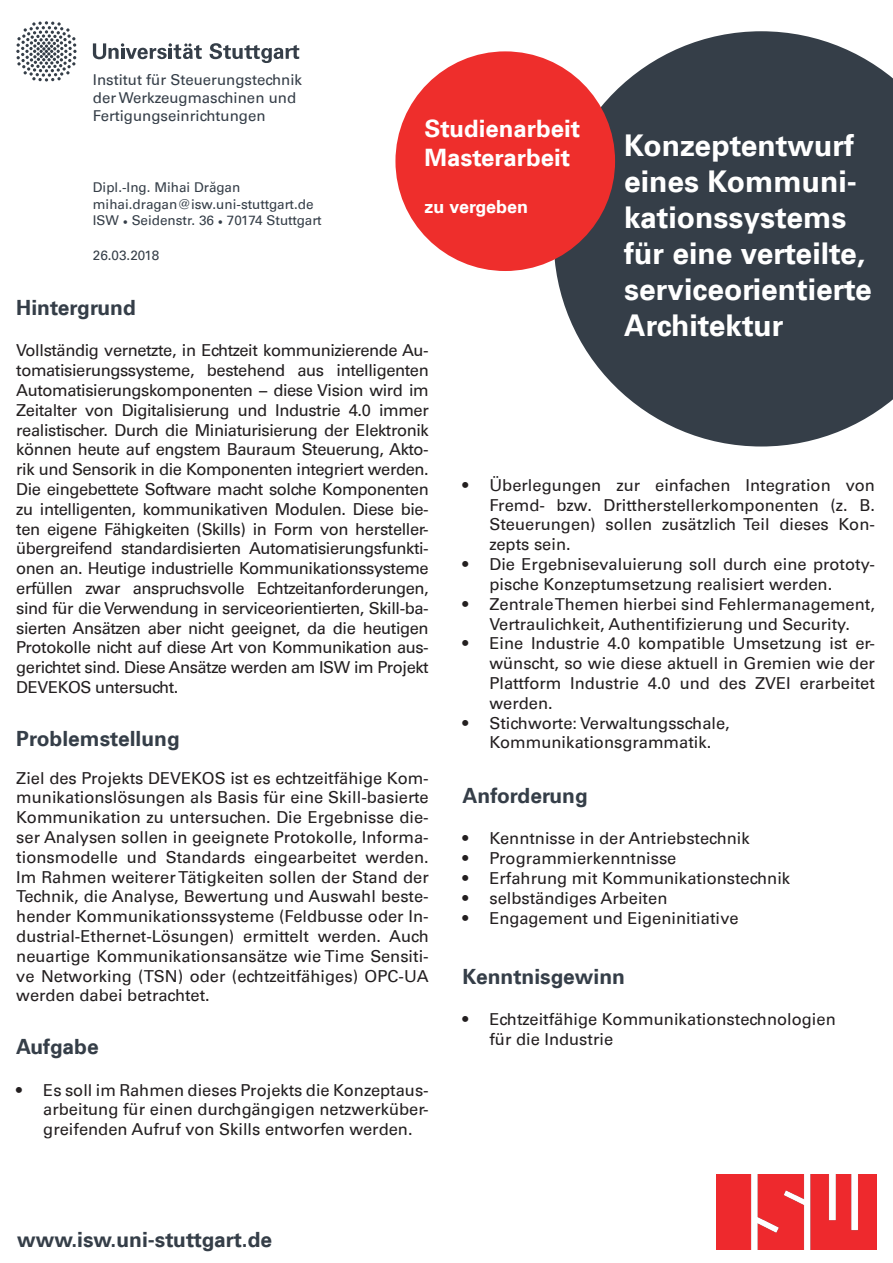
<style>
.page{position:relative;width:893px;height:1263px;background:#fff}
.page>*{position:absolute;margin:0;border:0;box-sizing:border-box;transform-origin:0 0}
.t1{font:30px/36px "Universfor Uni S65 Bd";color:#fff}
.t2{font:24px/28.8px "Universfor Uni S65 Bd";color:#fff}
.t3{font:21px "Universfor Uni S65 Bd";color:#353e48}
.t4{font:18px "Universfor Uni S65 Bd";color:#fff}
.t5{font:16.5px/19.8px "Universfor Uni S55 Rm";color:#231f20;text-align:justify}
.t6{font:15px/18px "Universfor Uni S55 Rm";color:#353e48}
.t7{font:13.5px "Universfor Uni S55 Rm";color:#353e48}
.s1{font-family:"Minion Pro"}
</style>
<div class="page">
<svg style="left:16px;top:21px;width:61px;height:61px"></svg>
<svg style="left:210px;top:43px;width:89px;height:20px"></svg>
<svg style="left:93px;top:43px;width:109px;height:16px"></svg>
<img style="left:717px;top:1174px;width:160px;height:75px">
<svg style="left:554px;top:31px;width:339px;height:415px;background:#515962"></svg>
<div style="left:395px;top:51px;width:220px;height:220px;background:#ee2e2c;border-radius:50%"></div>
<p class="t6" style="left:93px;top:70px;width:211px">Institut für Steuerungstechnik</p>
<p class="t6" style="left:93px;top:88px;width:205px">der Werkzeugmaschinen und<br>Fertigungseinrichtungen</p>
<p class="t2" style="left:424px;top:113px;width:157px">Studienarbeit<br>Masterarbeit</p>
<p class="t4" style="left:424px;top:194px;width:105px">zu vergeben</p>
<p class="t1" style="left:624px;top:126px;width:249px">Konzeptentwurf eines Kommuni&shy;kationssystems für eine verteilte, serviceorientierte<br>Architektur</p>
<p class="t7" style="left:93px;top:178px;width:149px">Dipl.-Ing. Mihai Drăgan</p>
<p class="t7" style="left:93px;top:194px;width:222px">mihai.dragan@isw.uni-stuttgart.de</p>
<p class="t7" style="left:93px;top:211px;width:230px">ISW <span class="s1">•</span> Seidenstr. 36 <span class="s1">•</span> 70174 Stuttgart</p>
<p class="t7" style="left:93px;top:245px;width:68px">26.03.2018</p>
<p class="t3" style="left:16px;top:293px;width:121px">Hintergrund</p>
<p class="t5" style="left:16px;top:340px;width:414px">Vollständig vernetzte, in Echtzeit kommunizierende Au&shy;tomatisierungssysteme, bestehend aus intelligenten Automatisierungskomponenten – diese Vision wird im Zeitalter von Digitalisierung und Industrie 4.0 immer realistischer. Durch die Miniaturisierung der Elektronik können heute auf engstem Bauraum Steuerung, Akto&shy;rik und Sensorik in die Komponenten integriert werden.<br>Die eingebettete Software macht solche Komponenten zu intelligenten, kommunikativen Modulen. Diese bie&shy;ten eigene Fähigkeiten (Skills) in Form von hersteller&shy;übergreifend standardisierten Automatisierungsfunkti&shy;onen an. Heutige industrielle Kommunikationssysteme erfüllen zwar anspruchsvolle Echtzeitanforderungen, sind für die Verwendung in serviceorientierten, Skill-ba&shy;sierten Ansätzen aber nicht geeignet, da die heutigen Protokolle nicht auf diese Art von Kommunikation aus&shy;gerichtet sind. Diese Ansätze werden am ISW im Projekt DEVEKOS untersucht.</p>
<p class="t3" style="left:16px;top:723px;width:165px">Problemstellung</p>
<p class="t5" style="left:16px;top:767px;width:414px">Ziel des Projekts DEVEKOS ist es echtzeitfähige Kom&shy;munikationslösungen als Basis für eine Skill-basierte Kommunikation zu untersuchen. Die Ergebnisse die&shy;ser Analysen sollen in geeignete Protokolle, Informa&shy;tionsmodelle und Standards eingearbeitet werden.<br>Im Rahmen weiterer Tätigkeiten sollen der Stand der Technik, die Analyse, Bewertung und Auswahl beste&shy;hender Kommunikationssysteme (Feldbusse oder In&shy;dustrial-Ethernet-Lösungen) ermittelt werden. Auch neuartige Kommunikationsansätze wie Time Sensiti&shy;ve Networking (TSN) oder (echtzeitfähiges) OPC-UA werden dabei betrachtet.</p>
<p class="t3" style="left:16px;top:1032px;width:84px">Aufgabe</p>
<p class="t5" style="left:43px;top:1079px;width:387px;text-indent:-27px">• Es soll im Rahmen dieses Projekts die Konzeptaus&shy;arbeitung für einen durchgängigen netzwerküber&shy;greifenden Aufruf von Skills entworfen werden.</p>
<p class="t5" style="left:489px;top:474px;width:387px;text-indent:-27px">• Überlegungen zur einfachen Integration von Fremd- bzw. Drittherstellerkomponenten (z. B.<br>Steuerungen) sollen zusätzlich Teil dieses Kon&shy;zepts sein.</p>
<p class="t5" style="left:489px;top:554px;width:387px;text-indent:-27px">• Die Ergebnisevaluierung soll durch eine prototy&shy;pische Konzeptumsetzung realisiert werden.</p>
<p class="t5" style="left:462px;top:593px;width:414px;text-align:center">• Zentrale Themen hierbei sind Fehlermanagement,<br>Vertraulichkeit, Authentifizierung und Security.</p>
<p class="t5" style="left:489px;top:633px;width:387px;text-indent:-27px">• Eine Industrie 4.0 kompatible Umsetzung ist er&shy;wünscht, so wie diese aktuell in Gremien wie der Plattform Industrie 4.0 und des ZVEI erarbeitet werden.</p>
<p class="t5" style="left:462px;top:712px;width:269px;text-align:center">• Stichworte: Verwaltungsschale,<br>Kommunikationsgrammatik.</p>
<p class="t3" style="left:462px;top:781px;width:127px">Anforderung</p>
<p class="t5" style="left:462px;top:828px;width:289px">• Kenntnisse in der Antriebstechnik</p>
<p class="t5" style="left:462px;top:848px;width:216px">• Programmierkenntnisse</p>
<p class="t5" style="left:462px;top:867px;width:329px">• Erfahrung mit Kommunikationstechnik</p>
<p class="t5" style="left:462px;top:887px;width:206px">• selbständiges Arbeiten</p>
<p class="t5" style="left:462px;top:907px;width:278px">• Engagement und Eigeninitiative</p>
<p class="t3" style="left:462px;top:961px;width:164px">Kenntnisgewinn</p>
<p class="t5" style="left:489px;top:1009px;width:348px;text-indent:-27px">• Echtzeitfähige Kommunikationstechnologien für die Industrie</p>
<p class="t3" style="left:17px;top:1225px;width:257px">www.isw.uni-stuttgart.de</p>
</div>
